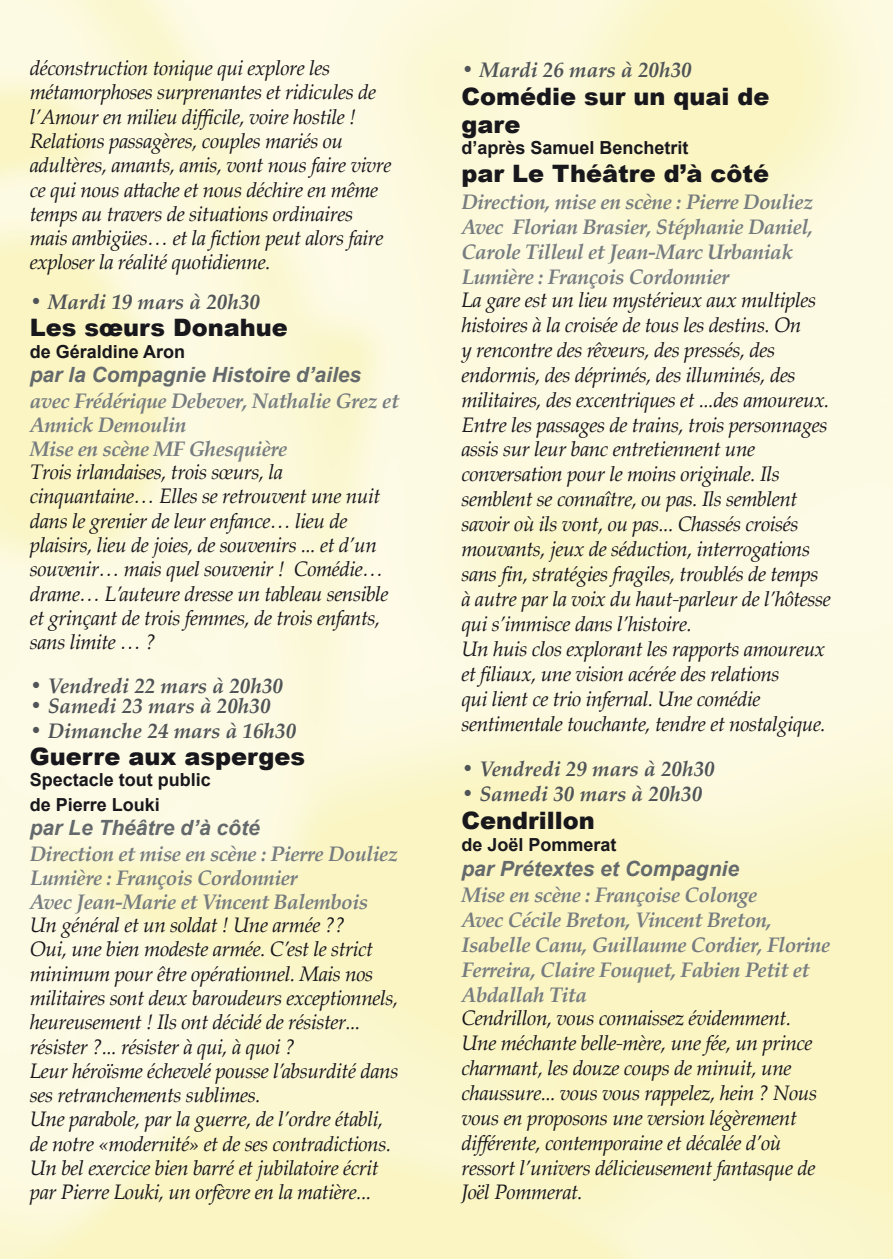
<style>
.page{position:relative;width:893px;height:1259px;background:#fff}
.page>*{position:absolute;margin:0;border:0;box-sizing:border-box;transform-origin:0 0}
.t1{font:900 24px/27.9px "Arial";color:#18171c}
.t2{font:italic 21px/24.3px "Palatino Linotype";letter-spacing:-.025em;color:#18171c}
.t3{font:italic 700 21px/24.9px "Palatino Linotype";letter-spacing:-.025em;color:#767c7f}
.t4{font:italic 700 21px "Palatino Linotype";color:#505457}
.t5{font:italic 700 21px "Arial";color:#64696c}
.t6{font:700 18px/24.3px "Arial";color:#18171c}
</style>
<div class="page">
<p class="t2" style="left:30px;top:55px;width:363px">déconstruction tonique qui explore les métamorphoses surprenantes et ridicules de l’Amour en milieu difficile, voire hostile !<br>Relations passagères, couples mariés ou adultères, amants, amis, vont nous faire vivre ce qui nous attache et nous déchire en même temps au travers de situations ordinaires mais ambigües… et la fiction peut alors faire exploser la réalité quotidienne.</p>
<p class="t4" style="left:30px;top:287px;width:232px">• Mardi 19 mars à 20h30</p>
<p class="t1" style="left:30px;top:313px;width:259px">Les sœurs Donahue</p>
<p class="t6" style="left:30px;top:339px;width:157px">de Géraldine Aron</p>
<p class="t5" style="left:30px;top:360px;width:333px">par la Compagnie Histoire d’ailes</p>
<p class="t3" style="left:30px;top:388px;width:371px">avec Frédérique Debever, Nathalie Grez et<br>Annick Demoulin<br>Mise en scène MF Ghesquière</p>
<p class="t2" style="left:30px;top:459px;width:360px">Trois irlandaises, trois sœurs, la cinquantaine… Elles se retrouvent une nuit dans le grenier de leur enfance… lieu de plaisirs, lieu de joies, de souvenirs ... et d’un souvenir… mais quel souvenir ! Comédie… drame… L’auteure dresse un tableau sensible et grinçant de trois femmes, de trois enfants, sans limite … ?</p>
<p class="t4" style="left:30px;top:671px;width:255px">• Vendredi 22 mars à 20h30</p>
<p class="t4" style="left:30px;top:691px;width:242px">• Samedi 23 mars à 20h30</p>
<p class="t4" style="left:30px;top:715px;width:268px">• Dimanche 24 mars à 16h30</p>
<p class="t1" style="left:30px;top:741px;width:277px">Guerre aux asperges</p>
<p class="t6" style="left:30px;top:768px;width:183px">Spectacle tout public de Pierre Louki</p>
<p class="t5" style="left:30px;top:813px;width:231px">par Le Théâtre d’à côté</p>
<p class="t3" style="left:30px;top:840px;width:370px">Direction et mise en scène : Pierre Douliez<br>Lumière : François Cordonnier<br>Avec Jean-Marie et Vincent Balembois</p>
<p class="t2" style="left:30px;top:912px;width:370px">Un général et un soldat ! Une armée ??<br>Oui, une bien modeste armée. C’est le strict minimum pour être opérationnel. Mais nos militaires sont deux baroudeurs exceptionnels, heureusement ! Ils ont décidé de résister... résister ?... résister à qui, à quoi ?<br>Leur héroïsme échevelé pousse l’absurdité dans ses retranchements sublimes.<br>Une parabole, par la guerre, de l’ordre établi, de notre «modernité» et de ses contradictions.<br>Un bel exercice bien barré et jubilatoire écrit par Pierre Louki, un orfèvre en la matière...</p>
<p class="t4" style="left:461px;top:55px;width:232px">• Mardi 26 mars à 20h30</p>
<p class="t1" style="left:461px;top:81px;width:310px">Comédie sur un quai de gare</p>
<p class="t6" style="left:461px;top:136px;width:229px">d’après Samuel Benchetrit</p>
<p class="t1" style="left:461px;top:159px;width:309px">par Le Théâtre d’à côté</p>
<p class="t3" style="left:461px;top:188px;width:354px">Direction, mise en scène : Pierre Douliez Avec Florian Brasier, Stéphanie Daniel, Carole Tilleul et Jean-Marc Urbaniak Lumière : François Cordonnier</p>
<p class="t2" style="left:461px;top:286px;width:371px">La gare est un lieu mystérieux aux multiples histoires à la croisée de tous les destins. On<br>y rencontre des rêveurs, des pressés, des endormis, des déprimés, des illuminés, des militaires, des excentriques et ...des amoureux.<br>Entre les passages de trains, trois personnages assis sur leur banc entretiennent une conversation pour le moins originale. Ils semblent se connaître, ou pas. Ils semblent savoir où ils vont, ou pas... Chassés croisés mouvants, jeux de séduction, interrogations sans fin, stratégies fragiles, troublés de temps à autre par la voix du haut-parleur de l’hôtesse qui s’immisce dans l’histoire.<br>Un huis clos explorant les rapports amoureux et filiaux, une vision acérée des relations<br>qui lient ce trio infernal. Une comédie sentimentale touchante, tendre et nostalgique.</p>
<p class="t4" style="left:461px;top:754px;width:255px">• Vendredi 29 mars à 20h30</p>
<p class="t4" style="left:461px;top:778px;width:242px">• Samedi 30 mars à 20h30</p>
<p class="t1" style="left:461px;top:805px;width:135px">Cendrillon</p>
<p class="t6" style="left:461px;top:832px;width:157px">de Joël Pommerat</p>
<p class="t5" style="left:461px;top:854px;width:279px">par Prétextes et Compagnie</p>
<p class="t3" style="left:461px;top:881px;width:371px">Mise en scène : Françoise Colonge<br>Avec Cécile Breton, Vincent Breton, Isabelle Canu, Guillaume Cordier, Florine Ferreira, Claire Fouquet, Fabien Petit et Abdallah Tita</p>
<p class="t2" style="left:461px;top:1004px;width:357px">Cendrillon, vous connaissez évidemment.<br>Une méchante belle-mère, une fée, un prince charmant, les douze coups de minuit, une chaussure... vous vous rappelez, hein ? Nous vous en proposons une version légèrement différente, contemporaine et décalée d’où ressort l’univers délicieusement fantasque de Joël Pommerat.</p>
</div>
